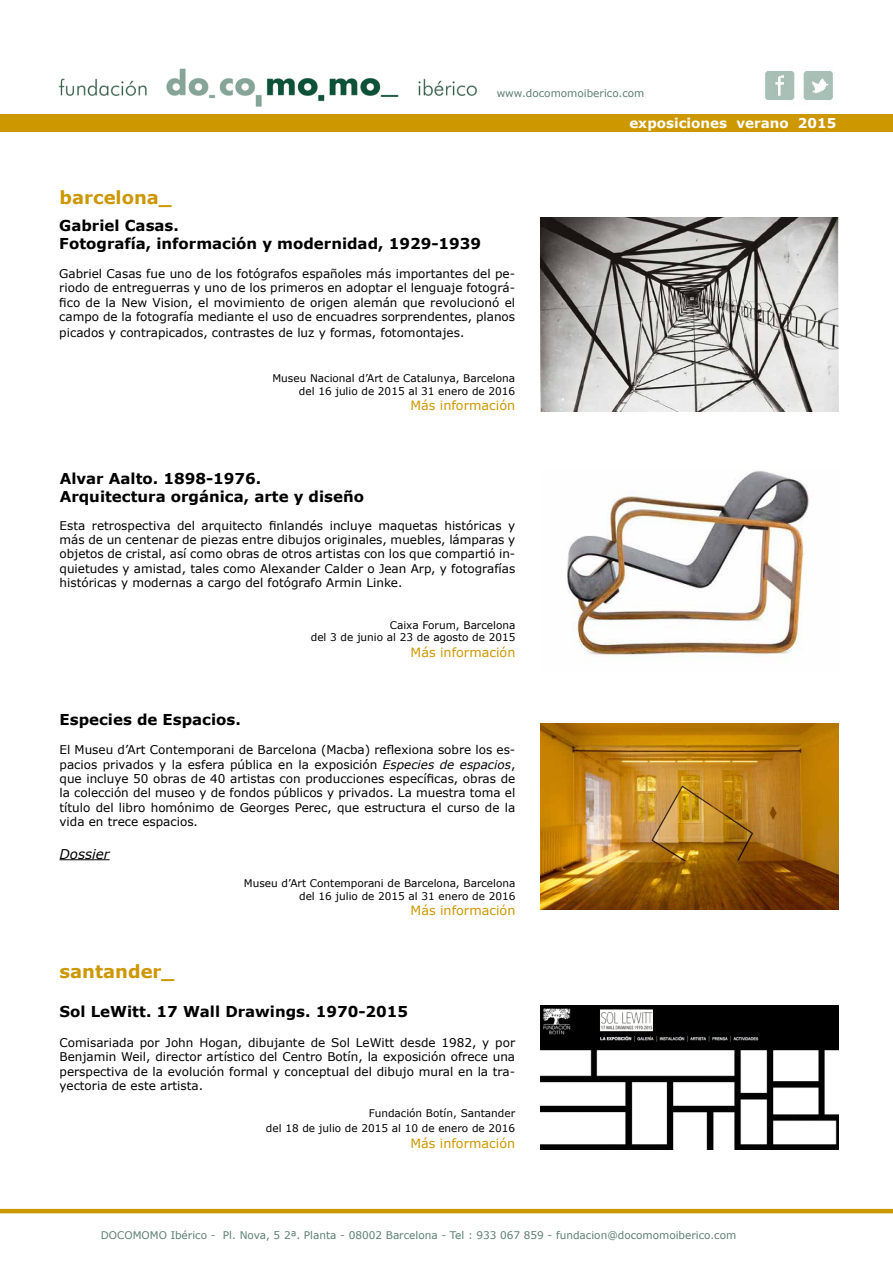
<style>
.page{position:relative;width:893px;height:1263px;background:#fff}
.page>*{position:absolute;margin:0;border:0;box-sizing:border-box;transform-origin:0 0}
.t1{font:700 18px "Verdana";color:#cd9700}
.t2{font:700 15px/18px "Verdana";color:#000}
.t3{font:700 13.5px "Verdana";color:#fff}
.t4{font:italic 13.5px "Verdana";color:#000}
.t5{font:12.75px "Verdana";color:#cd9700}
.t6{font:12px/14.4px "Verdana";color:#000;text-align:justify}
.t7{font:10.5px/12.6px "Verdana";color:#000;text-align:right}
.t8{font:10.5px "Verdana";color:#5b7f71}
.s1{font-style:italic}
</style>
<div class="page">
<img style="left:55px;top:68px;width:424px;height:47px">
<div style="left:0;top:115px;width:893px;height:17px;background:#cd9700"></div>
<hr style="left:0;top:1209px;width:893px;height:4px;background:#cd9700">
<img style="left:765px;top:71px;width:68px;height:29px">
<img style="left:541px;top:723px;width:297px;height:187px">
<img style="left:567px;top:470px;width:243px;height:192px">
<img style="left:540px;top:218px;width:299px;height:193px">
<hr style="left:60px;top:859px;width:50px;height:1px;background:#000">
<img style="left:540px;top:1005px;width:299px;height:144px">
<p class="t8" style="left:497px;top:87px;width:149px">www.docomomoiberico.com</p>
<h1 class="t1" style="left:60px;top:185px;width:114px">barcelona_</h1>
<p class="t2" style="left:59px;top:216px;width:423px">Gabriel Casas.<br>Fotografía, información y modernidad, 1929-1939</p>
<p class="t6" style="left:59px;top:266px;width:457px">Gabriel Casas fue uno de los fotógrafos españoles más importantes del pe&shy;riodo de entreguerras y uno de los primeros en adoptar el lenguaje fotográ&shy;fico de la New Vision, el movimiento de origen alemán que revolucionó el campo de la fotografía mediante el uso de encuadres sorprendentes, planos</p>
<p class="t6" style="left:59px;top:325px;width:407px">picados y contrapicados, contrastes de luz y formas, fotomontajes.</p>
<p class="t7" style="left:272px;top:372px;width:244px">Museu Nacional d’Art de Catalunya, Barcelona del 16 julio de 2015 al 31 enero de 2016</p>
<p class="t5" style="left:410px;top:397px;width:106px">Más información</p>
<p class="t2" style="left:60px;top:469px;width:306px">Alvar Aalto. 1898-1976.<br>Arquitectura orgánica, arte y diseño</p>
<p class="t6" style="left:60px;top:518px;width:457px">Esta retrospectiva del arquitecto finlandés incluye maquetas históricas y más de un centenar de piezas entre dibujos originales, muebles, lámparas y objetos de cristal, así como obras de otros artistas con los que compartió in&shy;quietudes y amistad, tales como Alexander Calder o Jean Arp, y fotografías históricas y modernas a cargo del fotógrafo Armin Linke.</p>
<p class="t7" style="left:311px;top:618px;width:206px">Caixa Forum, Barcelona<br>del 3 de junio al 23 de agosto de 2015</p>
<p class="t5" style="left:411px;top:644px;width:106px">Más información</p>
<p class="t2" style="left:60px;top:710px;width:183px">Especies de Espacios.</p>
<p class="t6" style="left:60px;top:742px;width:457px">El Museu d’Art Contemporani de Barcelona (Macba) reflexiona sobre los es&shy;pacios privados y la esfera pública en la exposición <span class="s1">Especies de espacios</span>, que incluye 50 obras de 40 artistas con producciones específicas, obras de la colección del museo y de fondos públicos y privados. La muestra toma el título del libro homónimo de Georges Perec, que estructura el curso de la vida en trece espacios.</p>
<p class="t4" style="left:60px;top:844px;width:52px">Dossier</p>
<p class="t7" style="left:244px;top:877px;width:273px">Museu d’Art Contemporani de Barcelona, Barcelona del 16 julio de 2015 al 31 enero de 2016</p>
<p class="t5" style="left:411px;top:902px;width:106px">Más información</p>
<h1 class="t1" style="left:60px;top:958px;width:116px">santander_</h1>
<p class="t2" style="left:60px;top:1002px;width:350px">Sol LeWitt. 17 Wall Drawings. 1970-2015</p>
<p class="t6" style="left:60px;top:1035px;width:457px">Comisariada por John Hogan, dibujante de Sol LeWitt desde 1982, y por Benjamin Weil, director artístico del Centro Botín, la exposición ofrece una perspectiva de la evolución formal y conceptual del dibujo mural en la tra&shy;yectoria de este artista.</p>
<p class="t7" style="left:266px;top:1105px;width:251px;line-height:15.3px">Fundación Botín, Santander<br>del 18 de julio de 2015 al 10 de enero de 2016</p>
<p class="t5" style="left:410px;top:1135px;width:106px">Más información</p>
<p class="t3" style="left:629px;top:113px;width:208px">exposiciones verano 2015</p>
<p class="t8" style="left:101px;top:1228px;width:637px">DOCOMOMO Ibérico - Pl. Nova, 5 2ª. Planta - 08002 Barcelona - Tel : 933 067 859 - fundacion@docomomoiberico.com</p>
</div>
